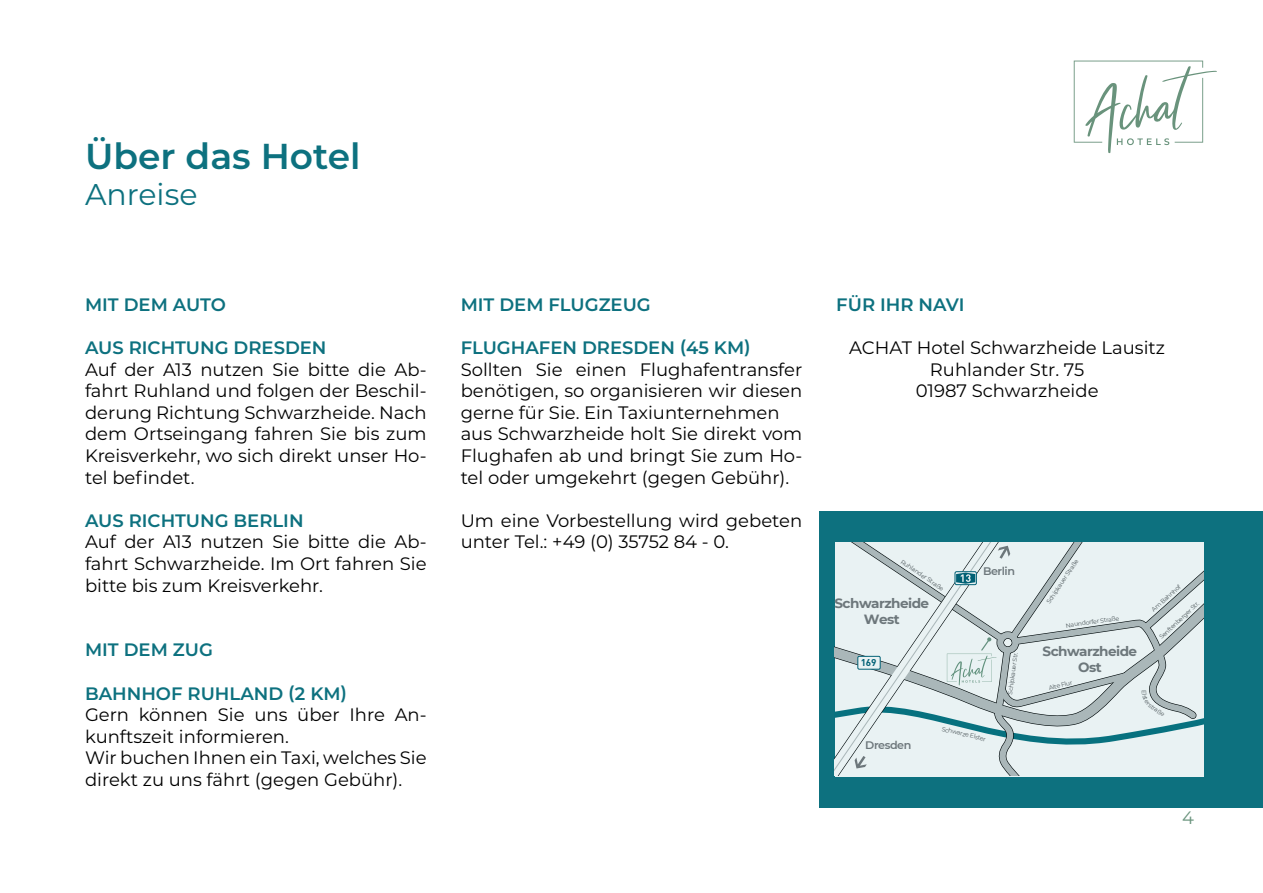
<style>
.page{position:relative;width:1263px;height:893px;background:#fff}
.page>*{position:absolute;margin:0;border:0;box-sizing:border-box;transform-origin:0 0}
.t1{font:600 36px "Montserrat";color:#0d717f}
.t2{font:30px "Montserrat";color:#0d717f}
.t3{font:18px/21.6px "Montserrat";color:#000}
.t4{font:600 18px "Montserrat";color:#0d717f}
.t5{font:18px "Montserrat";color:#69937c}
.t6{font:700 13.35px/16px "Montserrat";letter-spacing:-.04em;color:#77787b;text-align:center}
.t7{font:600 10.95px "Montserrat";letter-spacing:-.04em;color:#77787b}
.t8{font:700 9.75px "DIN";color:#006075}
.t9{font:6.15px "Montserrat";color:#58595b}
</style>
<div class="page">
<svg style="left:1074px;top:61px;width:143px;height:92px"></svg>
<div style="left:819px;top:511px;width:444px;height:297px;background:#0d717f"></div>
<hr style="left:835px;top:776px;width:368px;height:1px;background:#fff">
<svg style="left:835px;top:542px;width:368px;height:234px;background:#d6e2e3"></svg>
<h1 class="t1" style="left:85px;top:130px;width:277px">Über das Hotel</h1>
<h2 class="t2" style="left:85px;top:174px;width:114px">Anreise</h2>
<p class="t4" style="left:85px;top:292px;width:142px">MIT DEM AUTO</p>
<p class="t4" style="left:85px;top:335px;width:243px">AUS RICHTUNG DRESDEN</p>
<p class="t3" style="left:85px;top:358px;width:343px;text-align:justify">Auf der A13 nutzen Sie bitte die Ab&shy;fahrt Ruhland und folgen der Beschil&shy;derung Richtung Schwarzheide. Nach dem Ortseingang fahren Sie bis zum Kreisverkehr, wo sich direkt unser Ho&shy;tel befindet.</p>
<p class="t4" style="left:85px;top:508px;width:220px">AUS RICHTUNG BERLIN</p>
<p class="t3" style="left:85px;top:531px;width:343px;text-align:justify">Auf der A13 nutzen Sie bitte die Ab&shy;fahrt Schwarzheide. Im Ort fahren Sie bitte bis zum Kreisverkehr.</p>
<p class="t4" style="left:85px;top:637px;width:129px">MIT DEM ZUG</p>
<p class="t4" style="left:85px;top:680px;width:264px">BAHNHOF RUHLAND (2 KM)</p>
<p class="t3" style="left:85px;top:703px;width:343px">Gern können Sie uns über Ihre An&shy;kunftszeit informieren.<br>Wir buchen Ihnen ein Taxi, welches Sie direkt zu uns fährt (gegen Gebühr).</p>
<p class="t4" style="left:461px;top:292px;width:192px">MIT DEM FLUGZEUG</p>
<p class="t4" style="left:461px;top:335px;width:292px">FLUGHAFEN DRESDEN (45 KM)</p>
<p class="t3" style="left:461px;top:358px;width:343px">Sollten Sie einen Flughafentransfer benötigen, so organisieren wir diesen gerne für Sie. Ein Taxiunternehmen aus Schwarzheide holt Sie direkt vom Flughafen ab und bringt Sie zum Ho&shy;tel oder umgekehrt (gegen Gebühr).</p>
<p class="t3" style="left:461px;top:509px;width:343px">Um eine Vorbestellung wird gebeten unter Tel.: +49 (0) 35752 84 - 0.</p>
<p class="t4" style="left:836px;top:292px;width:130px">FÜR IHR NAVI</p>
<p class="t3" style="left:849px;top:336px;width:317px;text-align:center">ACHAT Hotel Schwarzheide Lausitz<br>Ruhlander Str. 75<br>01987 Schwarzheide</p>
<p class="t9" style="left:904px;top:557px;width:52px;rotate:34deg">Ruhlander Straße</p>
<p class="t9" style="left:1044px;top:600px;width:54px;rotate:-56deg">Schipkauer Straße</p>
<p class="t9" style="left:1065px;top:621px;width:55px;rotate:-8deg">Naundorfer Straße</p>
<p class="t7" style="left:983px;top:563px;width:33px">Berlin</p>
<p class="t6" style="left:834px;top:595px;width:96px">Schwarzheide<br>West</p>
<p class="t8" style="left:861px;top:657px;width:17px">169</p>
<p class="t7" style="left:865px;top:737px;width:48px">Dresden</p>
<p class="t9" style="left:949px;top:726px;width:40px;rotate:13deg">hwarze Elster</p>
<p class="t9" style="left:1006px;top:694px;width:44px;rotate:-82deg">Schipkauer Str.</p>
<p class="t6" style="left:1042px;top:642px;width:96px">Schwarzheide<br>Ost</p>
<p class="t9" style="left:1048px;top:684px;width:26px;rotate:-14deg">Alte Flur</p>
<p class="t9" style="left:1150px;top:607px;width:38px;rotate:-42deg">Am Bahnhof</p>
<p class="t9" style="left:1157px;top:635px;width:53px;rotate:-43deg">Senftenberger Str.</p>
<p class="t5" style="left:1182px;top:805px;width:13px">4</p>
</div>
